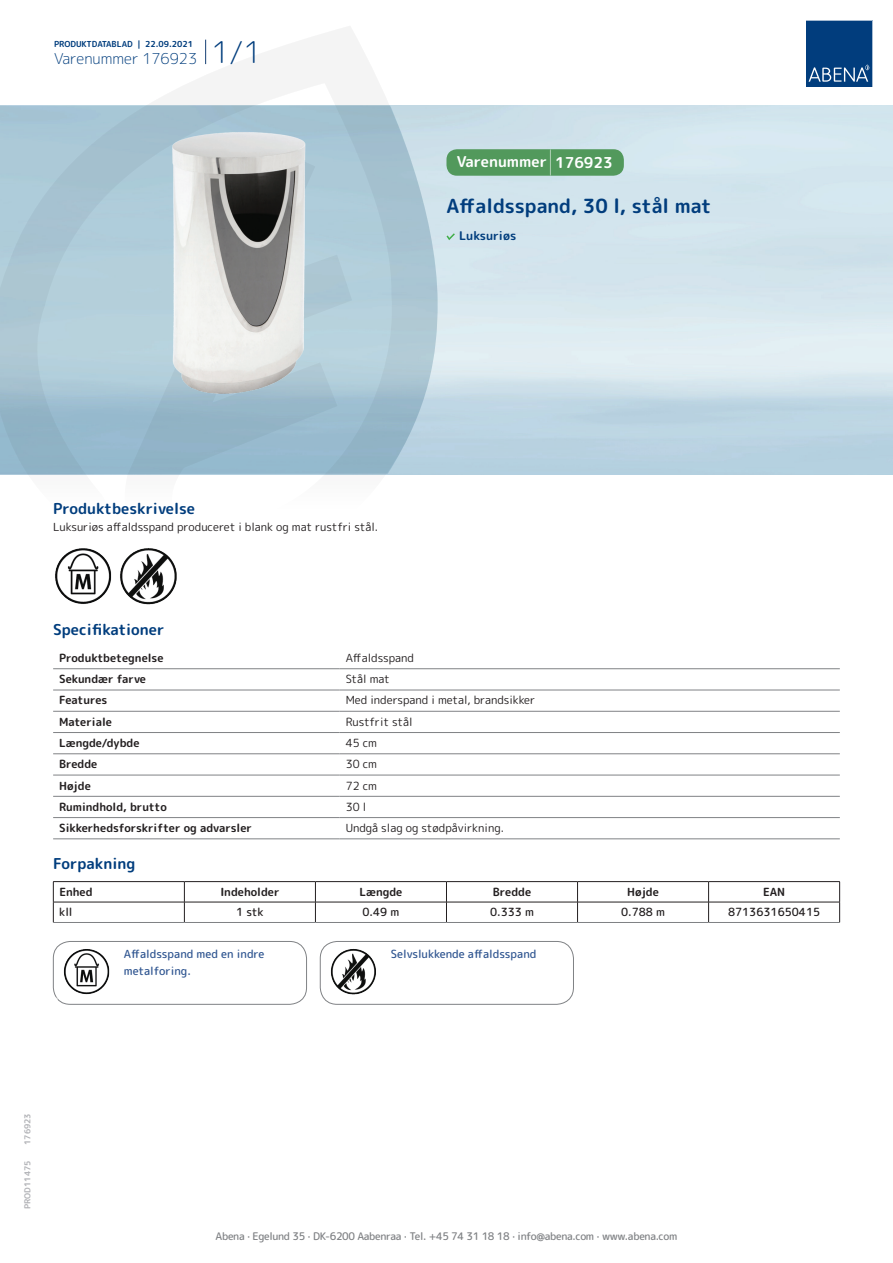
<style>
.page{position:relative;width:893px;height:1263px;background:#fff}
.page>*{position:absolute;margin:0;border:0;box-sizing:border-box;transform-origin:0 0}
.t1{font:700 19.5px "Rounded Mplus 1 c";color:#013d7d}
.t2{font:700 15px "Rounded Mplus 1 c";color:#013d7d}
.t3{font:300 15px "Rounded Mplus 1 c";color:#013d7d}
.t4{font:700 15px "Rounded Mplus 1 c";color:#fff}
.t5{font:700 12px "Rounded Mplus 1 c";color:#013d7d}
.t6{font:11.25px "Rounded Mplus 1 c";color:#231f20}
.t7{font:700 11.25px "Rounded Mplus 1 c";color:#231f20}
.t8{font:500 11.25px/16.5px "Rounded Mplus 1 c";color:#305691}
.t9{font:500 11.25px "Rounded Mplus 1 c";color:#231f20}
.t10{font:500 10.5px "Rounded Mplus 1 c";letter-spacing:-.03em;color:#808285}
.t11{font:700 10.5px "Rounded Mplus 1 c";color:#fff}
.t12{font:700 8.25px "Rounded Mplus 1 c";color:#013d7d}
.t13{font:700 8.25px "Rounded Mplus 1 c";color:#b2b3b7}
.s1{font-size:30px}
.s2{font-size:25.5px}
</style>
<div class="page">
<svg style="left:0;top:26px;width:439px;height:449px"></svg>
<svg style="left:0;top:106px;width:438px;height:368px;background:#a7c5d3"></svg>
<svg style="left:205px;top:40px;width:1px;height:24px"></svg>
<svg style="left:806px;top:20px;width:67px;height:67px;background:#144b86"></svg>
<img style="left:166px;top:127px;width:146px;height:275px">
<img style="left:55px;top:548px;width:57px;height:56px">
<img style="left:120px;top:548px;width:57px;height:57px">
<hr style="left:53px;top:668px;width:287px;height:1px;background:#808285">
<hr style="left:340px;top:668px;width:500px;height:1px;background:#808285">
<hr style="left:53px;top:690px;width:287px;height:1px;background:#808285">
<hr style="left:340px;top:690px;width:500px;height:1px;background:#808285">
<hr style="left:53px;top:711px;width:287px;height:1px;background:#808285">
<hr style="left:340px;top:711px;width:500px;height:1px;background:#808285">
<hr style="left:53px;top:732px;width:287px;height:1px;background:#808285">
<hr style="left:340px;top:732px;width:500px;height:1px;background:#808285">
<hr style="left:53px;top:753px;width:287px;height:1px;background:#808285">
<hr style="left:340px;top:753px;width:500px;height:1px;background:#808285">
<hr style="left:53px;top:775px;width:287px;height:1px;background:#808285">
<hr style="left:340px;top:775px;width:500px;height:1px;background:#808285">
<hr style="left:53px;top:796px;width:287px;height:1px;background:#808285">
<hr style="left:340px;top:796px;width:500px;height:1px;background:#808285">
<hr style="left:53px;top:817px;width:287px;height:1px;background:#808285">
<hr style="left:340px;top:817px;width:500px;height:1px;background:#808285">
<hr style="left:53px;top:838px;width:287px;height:1px;background:#808285">
<hr style="left:340px;top:838px;width:500px;height:1px;background:#808285">
<hr style="left:53px;top:881px;width:131px;height:1px;background:#231f20">
<hr style="left:184px;top:881px;width:131px;height:1px;background:#231f20">
<hr style="left:315px;top:881px;width:131px;height:1px;background:#231f20">
<hr style="left:446px;top:881px;width:131px;height:1px;background:#231f20">
<hr style="left:577px;top:881px;width:132px;height:1px;background:#231f20">
<hr style="left:709px;top:881px;width:131px;height:1px;background:#231f20">
<hr style="left:53px;top:902px;width:131px;height:1px;background:#231f20">
<svg style="left:53px;top:882px;width:1px;height:40px"></svg>
<hr style="left:184px;top:902px;width:131px;height:1px;background:#231f20">
<svg style="left:184px;top:882px;width:1px;height:40px"></svg>
<hr style="left:315px;top:902px;width:131px;height:1px;background:#231f20">
<svg style="left:315px;top:882px;width:1px;height:40px"></svg>
<hr style="left:446px;top:902px;width:131px;height:1px;background:#231f20">
<svg style="left:446px;top:882px;width:1px;height:40px"></svg>
<hr style="left:577px;top:902px;width:132px;height:1px;background:#231f20">
<svg style="left:577px;top:882px;width:1px;height:40px"></svg>
<hr style="left:709px;top:902px;width:131px;height:1px;background:#231f20">
<svg style="left:708px;top:882px;width:1px;height:40px"></svg>
<svg style="left:839px;top:882px;width:1px;height:40px"></svg>
<hr style="left:53px;top:922px;width:131px;height:1px;background:#808285">
<hr style="left:184px;top:922px;width:131px;height:1px;background:#808285">
<hr style="left:315px;top:922px;width:131px;height:1px;background:#808285">
<hr style="left:446px;top:922px;width:131px;height:1px;background:#808285">
<hr style="left:577px;top:922px;width:132px;height:1px;background:#808285">
<hr style="left:709px;top:922px;width:131px;height:1px;background:#808285">
<img style="left:64px;top:949px;width:46px;height:46px">
<div style="left:53px;top:941px;width:254px;height:63px;border:1px solid #808285;border-radius:17px"></div>
<img style="left:330px;top:949px;width:46px;height:46px">
<div style="left:320px;top:941px;width:254px;height:63px;border:1px solid #808285;border-radius:17px"></div>
<svg style="left:446px;top:233px;width:9px;height:7px"></svg>
<div style="left:446px;top:149px;width:178px;height:27px;background:#52995c;border-radius:10px"></div>
<p class="t12" style="left:54px;top:38px;width:141px">PRODUKTDATABLAD | 22.09.2021</p>
<h2 class="t3" style="left:54px;top:48px;width:209px">Varenummer 176923 <span class="s1">1/1</span></h2>
<h2 class="t4" style="left:457px;top:151px;width:157px">Varenummer <span class="s2">|</span> 176923</h2>
<h1 class="t1" style="left:446px;top:192px;width:266px">Affaldsspand, 30 l, stål mat</h1>
<p class="t5" style="left:459px;top:227px;width:58px">Luksuriøs</p>
<h2 class="t2" style="left:53px;top:498px;width:143px">Produktbeskrivelse</h2>
<p class="t6" style="left:53px;top:518px;width:326px">Luksuriøs affaldsspand produceret i blank og mat rustfri stål.</p>
<h2 class="t2" style="left:53px;top:619px;width:113px">Specifikationer</h2>
<p class="t7" style="left:59px;top:650px;width:106px">Produktbetegnelse</p>
<p class="t6" style="left:346px;top:650px;width:70px">Affaldsspand</p>
<p class="t7" style="left:59px;top:671px;width:88px">Sekundær farve</p>
<p class="t6" style="left:346px;top:671px;width:46px">Stål mat</p>
<p class="t7" style="left:59px;top:692px;width:50px">Features</p>
<p class="t6" style="left:346px;top:692px;width:191px">Med inderspand i metal, brandsikker</p>
<p class="t7" style="left:59px;top:714px;width:54px">Materiale</p>
<p class="t6" style="left:346px;top:714px;width:69px">Rustfrit stål</p>
<p class="t7" style="left:59px;top:735px;width:82px">Længde/dybde</p>
<p class="t6" style="left:346px;top:735px;width:33px">45 cm</p>
<p class="t7" style="left:59px;top:756px;width:40px">Bredde</p>
<p class="t6" style="left:346px;top:756px;width:33px">30 cm</p>
<p class="t7" style="left:59px;top:777px;width:33px">Højde</p>
<p class="t6" style="left:346px;top:777px;width:33px">72 cm</p>
<p class="t7" style="left:59px;top:799px;width:109px">Rumindhold, brutto</p>
<p class="t6" style="left:346px;top:799px;width:22px">30 l</p>
<p class="t7" style="left:59px;top:820px;width:194px">Sikkerhedsforskrifter og advarsler</p>
<p class="t6" style="left:346px;top:820px;width:160px">Undgå slag og stødpåvirkning.</p>
<h2 class="t2" style="left:53px;top:853px;width:84px">Forpakning</h2>
<p class="t7" style="left:59px;top:884px;width:35px">Enhed</p>
<p class="t7" style="left:220px;top:884px;width:61px">Indeholder</p>
<p class="t7" style="left:359px;top:884px;width:44px">Længde</p>
<p class="t7" style="left:493px;top:884px;width:40px">Bredde</p>
<p class="t7" style="left:627px;top:884px;width:33px">Højde</p>
<p class="t7" style="left:763px;top:884px;width:24px">EAN</p>
<p class="t9" style="left:59px;top:904px;width:15px">kll</p>
<p class="t9" style="left:236px;top:904px;width:29px">1 stk</p>
<p class="t9" style="left:363px;top:904px;width:38px">0.49 m</p>
<p class="t9" style="left:490px;top:904px;width:45px">0.333 m</p>
<p class="t9" style="left:621px;top:904px;width:45px">0.788 m</p>
<p class="t9" style="left:728px;top:904px;width:94px">8713631650415</p>
<p class="t8" style="left:124px;top:946px;width:142px">Affaldsspand med en indre metalforing.</p>
<p class="t8" style="left:391px;top:946px;width:147px">Selvslukkende affaldsspand</p>
<p class="t11" style="left:53px;top:993px;width:7px">*</p>
<p class="t13" style="left:22px;top:1145px;width:33px;rotate:-90deg">176923</p>
<p class="t13" style="left:22px;top:1209px;width:50px;rotate:-90deg">PROD11475</p>
<p class="t10" style="left:216px;top:1229px;width:463px">Abena · Egelund 35 · DK-6200 Aabenraa · Tel. +45 74 31 18 18 · info@abena.com · www.abena.com</p>
</div>
